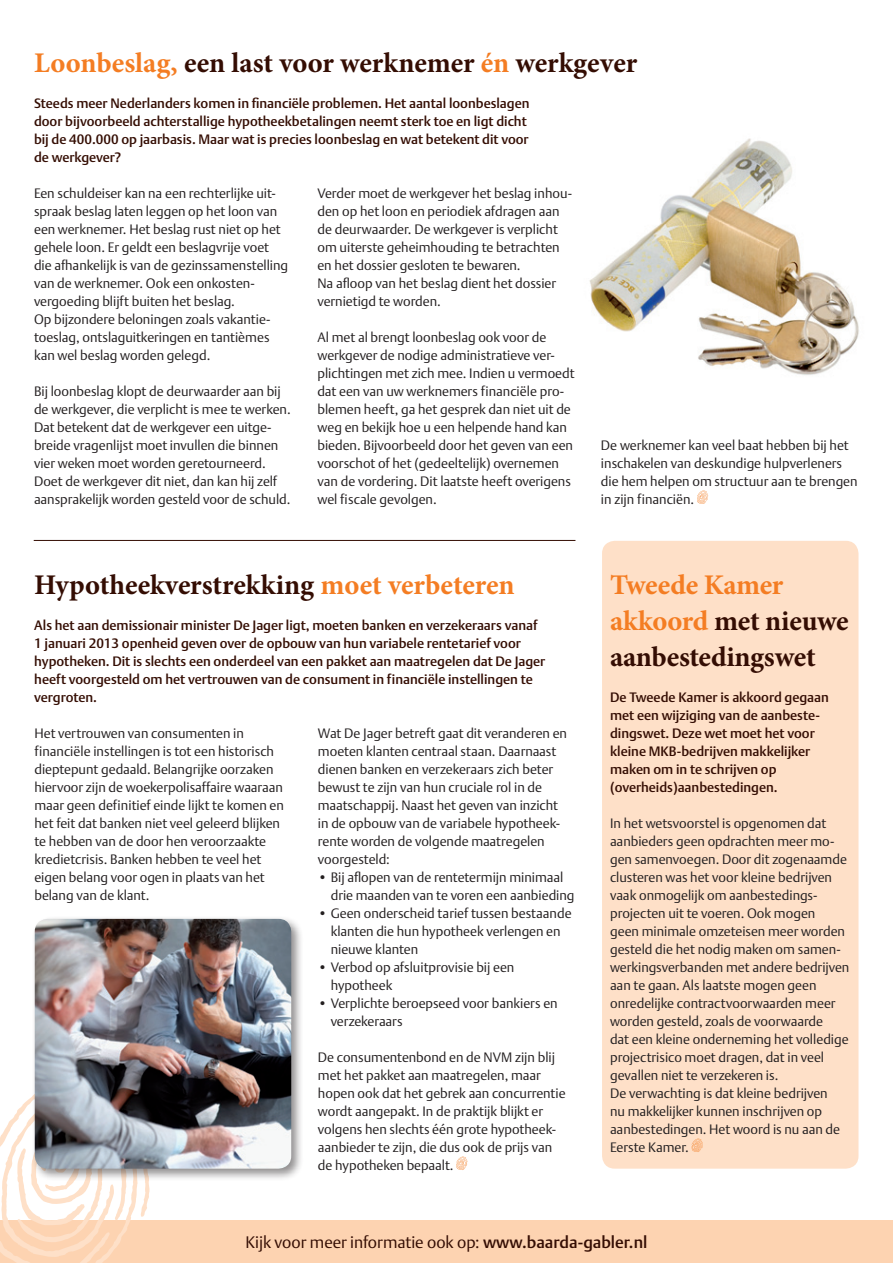
<style>
.page{position:relative;width:893px;height:1263px;background:#fff}
.page>*{position:absolute;margin:0;border:0;box-sizing:border-box;transform-origin:0 0}
.t1{font:700 28.5px/36px "Minion Pro";letter-spacing:-.005em;color:#340d03}
.t2{font:300 16.5px "DTL Argo T";color:#340d03}
.t3{font:300 13.5px/18px "DTL Argo T";color:#231f20}
.t4{font:500 13.5px/18px "DTL Argo T";color:#340d03}
.s1{color:#f47d23}
.s2{font-weight:500}
</style>
<div class="page">
<div style="left:0;top:1220px;width:893px;height:43px;background:#fdd3b1"></div>
<svg style="left:0;top:1098px;width:150px;height:165px"></svg>
<div style="left:602px;top:541px;width:256px;height:628px;background:#fee0c8;border-radius:13px"></div>
<svg style="left:697px;top:491px;width:11px;height:13px"></svg>
<svg style="left:692px;top:1139px;width:11px;height:13px"></svg>
<hr style="left:34px;top:540px;width:541px;height:1px;background:#340d03">
<svg style="left:456px;top:1157px;width:11px;height:13px"></svg>
<div style="left:31px;top:915px;width:273px;height:266px;background:#231f20;opacity:.5"></div>
<img style="left:35px;top:919px;width:256px;height:250px">
<img style="left:589px;top:138px;width:270px;height:237px">
<h1 class="t1" style="left:34px;top:45px;width:605px"><span class="s1">Loonbeslag,</span> een last voor werknemer <span class="s1">én</span> werkgever</h1>
<p class="t4" style="left:34px;top:94px;width:497px">Steeds meer Nederlanders komen in financiële problemen. Het aantal loonbeslagen door bijvoorbeeld achterstallige hypotheekbetalingen neemt sterk toe en ligt dicht bij de 400.000 op jaarbasis. Maar wat is precies loonbeslag en wat betekent dit voor de werkgever?</p>
<p class="t3" style="left:34px;top:184px;width:256px">Een schuldeiser kan na een rechterlijke uit&shy;spraak beslag laten leggen op het loon van een werknemer. Het beslag rust niet op het gehele loon. Er geldt een beslagvrije voet die afhankelijk is van de gezinssamenstelling van de werknemer. Ook een onkosten&shy;vergoeding blijft buiten het beslag.<br>Op bijzondere beloningen zoals vakantie&shy;toeslag, ontslaguitkeringen en tantièmes kan wel beslag worden gelegd.</p>
<p class="t3" style="left:34px;top:382px;width:258px">Bij loonbeslag klopt de deurwaarder aan bij de werkgever, die verplicht is mee te werken.<br>Dat betekent dat de werkgever een uitge&shy;breide vragenlijst moet invullen die binnen vier weken moet worden geretourneerd.<br>Doet de werkgever dit niet, dan kan hij zelf aansprakelijk worden gesteld voor de schuld.</p>
<p class="t3" style="left:317px;top:184px;width:256px">Verder moet de werkgever het beslag inhou&shy;den op het loon en periodiek afdragen aan de deurwaarder. De werkgever is verplicht om uiterste geheimhouding te betrachten en het dossier gesloten te bewaren.<br>Na afloop van het beslag dient het dossier vernietigd te worden.</p>
<p class="t3" style="left:317px;top:328px;width:259px">Al met al brengt loonbeslag ook voor de werkgever de nodige administratieve ver&shy;plichtingen met zich mee. Indien u vermoedt dat een van uw werknemers financiële pro&shy;blemen heeft, ga het gesprek dan niet uit de weg en bekijk hoe u een helpende hand kan bieden. Bijvoorbeeld door het geven van een voorschot of het (gedeeltelijk) overnemen van de vordering. Dit laatste heeft overigens wel fiscale gevolgen.</p>
<p class="t3" style="left:601px;top:436px;width:258px">De werknemer kan veel baat hebben bij het inschakelen van deskundige hulpverleners die hem helpen om structuur aan te brengen in zijn financiën.</p>
<h1 class="t1" style="left:34px;top:567px;width:482px">Hypotheekverstrekking <span class="s1">moet verbeteren</span></h1>
<p class="t4" style="left:34px;top:616px;width:513px">Als het aan demissionair minister De Jager ligt, moeten banken en verzekeraars vanaf 1 januari 2013 openheid geven over de opbouw van hun variabele rentetarief voor hypotheken. Dit is slechts een onderdeel van een pakket aan maatregelen dat De Jager heeft voorgesteld om het vertrouwen van de consument in financiële instellingen te vergroten.</p>
<p class="t3" style="left:34px;top:724px;width:251px">Het vertrouwen van consumenten in financiële instellingen is tot een historisch dieptepunt gedaald. Belangrijke oorzaken hiervoor zijn de woekerpolisaffaire waaraan maar geen definitief einde lijkt te komen en het feit dat banken niet veel geleerd blijken te hebben van de door hen veroorzaakte kredietcrisis. Banken hebben te veel het eigen belang voor ogen in plaats van het belang van de klant.</p>
<p class="t3" style="left:318px;top:724px;width:251px">Wat De Jager betreft gaat dit veranderen en moeten klanten centraal staan. Daarnaast dienen banken en verzekeraars zich beter bewust te zijn van hun cruciale rol in de maatschappij. Naast het geven van inzicht in de opbouw van de variabele hypotheek&shy;rente worden de volgende maatregelen voorgesteld:</p>
<p class="t3" style="left:331px;top:868px;width:245px;text-indent:-13px">• Bij aflopen van de rentetermijn minimaal drie maanden van te voren een aanbieding</p>
<p class="t3" style="left:331px;top:904px;width:242px;text-indent:-13px">• Geen onderscheid tarief tussen bestaande klanten die hun hypotheek verlengen en nieuwe klanten</p>
<p class="t3" style="left:331px;top:958px;width:185px;text-indent:-13px">• Verbod op afsluitprovisie bij een hypotheek</p>
<p class="t3" style="left:331px;top:994px;width:228px;text-indent:-13px">• Verplichte beroepseed voor bankiers en verzekeraars</p>
<p class="t3" style="left:318px;top:1048px;width:249px">De consumentenbond en de NVM zijn blij met het pakket aan maatregelen, maar hopen ook dat het gebrek aan concurrentie wordt aangepakt. In de praktijk blijkt er volgens hen slechts één grote hypotheek&shy;aanbieder te zijn, die dus ook de prijs van de hypotheken bepaalt.</p>
<h1 class="t1" style="left:610px;top:567px;width:240px"><span class="s1">Tweede Kamer akkoord</span> met nieuwe aanbestedingswet</h1>
<p class="t4" style="left:610px;top:688px;width:220px">De Tweede Kamer is akkoord gegaan met een wijziging van de aanbeste&shy;dingswet. Deze wet moet het voor kleine MKB-bedrijven makkelijker maken om in te schrijven op (overheids)aanbestedingen.</p>
<p class="t3" style="left:610px;top:814px;width:241px">In het wetsvoorstel is opgenomen dat aanbieders geen opdrachten meer mo&shy;gen samenvoegen. Door dit zogenaamde clusteren was het voor kleine bedrijven vaak onmogelijk om aanbestedings&shy;projecten uit te voeren. Ook mogen<br>geen minimale omzeteisen meer worden gesteld die het nodig maken om samen&shy;werkingsverbanden met andere bedrijven aan te gaan. Als laatste mogen geen onredelijke contractvoorwaarden meer worden gesteld, zoals de voorwaarde<br>dat een kleine onderneming het volledige projectrisico moet dragen, dat in veel gevallen niet te verzekeren is.<br>De verwachting is dat kleine bedrijven<br>nu makkelijker kunnen inschrijven op aanbestedingen. Het woord is nu aan de Eerste Kamer.</p>
<p class="t2" style="left:246px;top:1232px;width:403px">Kijk voor meer informatie ook op: <span class="s2">www.baarda-gabler.nl</span></p>
</div>
